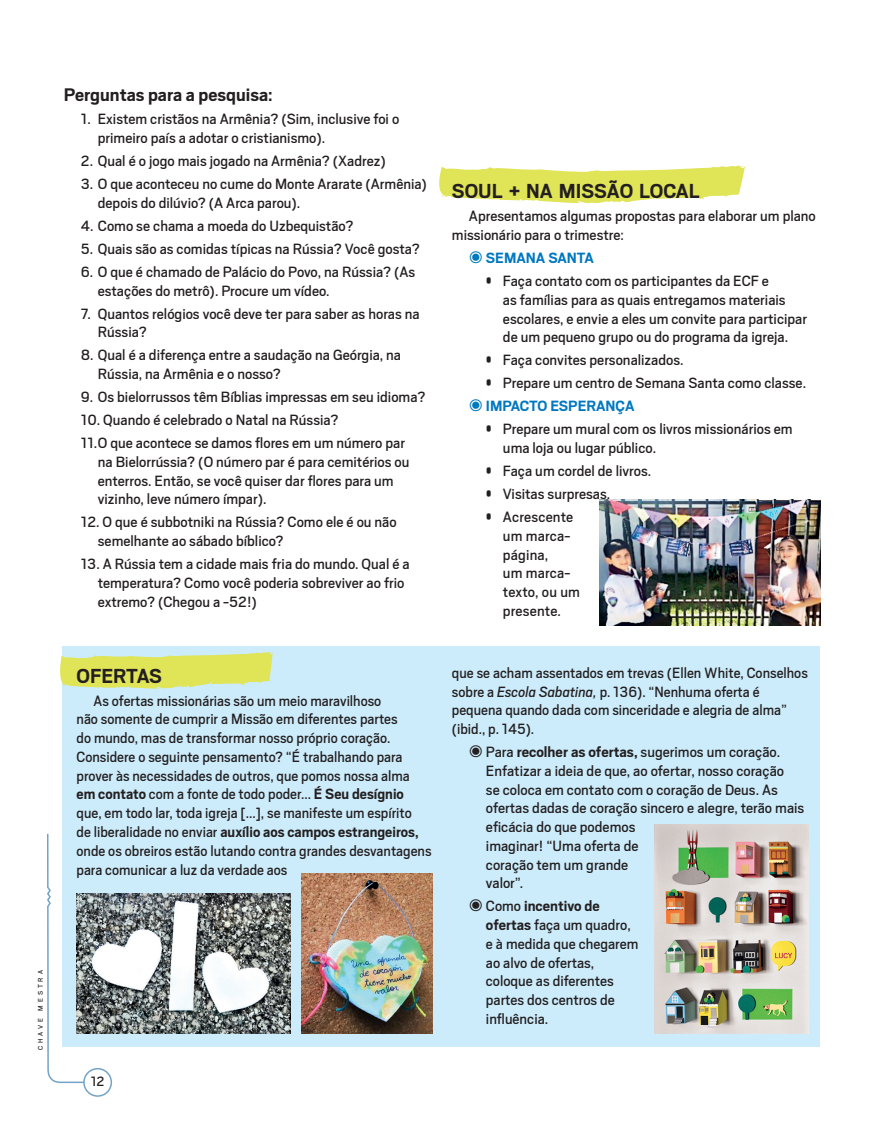
<style>
.page{position:relative;width:872px;height:1127px;background:#fff}
.page>*{position:absolute;margin:0;border:0;box-sizing:border-box;transform-origin:0 0}
.Actividades{font:700 22.5px "Scout";color:#231f20}
.Subtítulos{font:700 20.25px "Scout";color:#231f20}
.Listado_C{font:16.5px/18.8px "Scout";color:#231f20}
.Texto_C{font:16.5px/18.8px "Scout";color:#231f20}
.Listado_C-2{font:700 16.5px "Scout";color:#0078c0}
.t1{font:15px "Scout";color:#231f20}
.t2{font:7.5px "Scout";letter-spacing:.4em;color:#231f20}
.s1{font-weight:700}
.s2{color:#0078be}
.s3{font-family:"Scout Condensed"}
.s4{font-style:italic}
</style>
<div class="page">
<svg style="left:47px;top:832px;width:52px;height:252px"></svg>
<div style="left:84px;top:1068px;width:27px;height:28px;background:#fff;border-radius:50%"></div>
<div style="left:83px;top:1068px;width:29px;height:29px;border:2px solid #73a3c6;border-radius:50%"></div>
<div style="left:63px;top:646px;width:757px;height:400px;background:#ccecfb"></div>
<svg style="left:60px;top:652px;width:214px;height:37px"></svg>
<svg style="left:439px;top:165px;width:308px;height:38px"></svg>
<img style="left:302px;top:873px;width:131px;height:160px">
<img style="left:654px;top:824px;width:154px;height:209px">
<img style="left:76px;top:893px;width:214px;height:140px">
<img style="left:599px;top:500px;width:222px;height:125px">
<p class="t2" style="left:37px;top:1050px;width:82px;rotate:-90deg">CHAVE MESTRA</p>
<p class="Subtítulos" style="left:64px;top:85px;width:210px">Perguntas para a pesquisa:</p>
<p class="Listado_C" style="left:98px;top:110px;width:303px;text-indent:-17px">1. Existem cristãos na Armênia? (Sim, inclusive foi o primeiro país a adotar o cristianismo).</p>
<p class="Listado_C" style="left:81px;top:152px;width:306px">2. Qual é o jogo mais jogado na Armênia? (Xadrez)</p>
<p class="Listado_C" style="left:98px;top:175px;width:331px;text-indent:-17px">3. O que aconteceu no cume do Monte Ararate (Armênia) depois do dilúvio? (A Arca parou).</p>
<p class="Listado_C" style="left:81px;top:216px;width:274px">4. Como se chama a moeda do Uzbequistão?</p>
<p class="Listado_C" style="left:81px;top:239px;width:340px">5. Quais são as comidas típicas na Rússia? Você gosta?</p>
<p class="Listado_C" style="left:98px;top:262px;width:319px;text-indent:-17px">6. O que é chamado de Palácio do Povo, na Rússia? (As estações do metrô). Procure um vídeo.</p>
<p class="Listado_C" style="left:98px;top:304px;width:323px;text-indent:-17px">7. Quantos relógios você deve ter para saber as horas na<br>Rússia?</p>
<p class="Listado_C" style="left:98px;top:346px;width:305px;text-indent:-17px">8. Qual é a diferença entre a saudação na Geórgia, na<br>Rússia, na Armênia e o nosso?</p>
<p class="Listado_C" style="left:81px;top:388px;width:346px">9. Os bielorrussos têm Bíblias impressas em seu idioma?</p>
<p class="Listado_C" style="left:81px;top:411px;width:259px">10. Quando é celebrado o Natal na Rússia?</p>
<p class="Listado_C" style="left:98px;top:434px;width:313px;text-indent:-17px">11.O que acontece se damos flores em um número par na Bielorrússia? (O número par é para cemitérios ou enterros. Então, se você quiser dar flores para um vizinho, leve número ímpar).</p>
<p class="Listado_C" style="left:98px;top:513px;width:300px;text-indent:-17px">12. O que é subbotniki na Rússia? Como ele é ou não semelhante ao sábado bíblico?</p>
<p class="Listado_C" style="left:98px;top:555px;width:313px;text-indent:-17px">13. A Rússia tem a cidade mais fria do mundo. Qual é a temperatura? Como você poderia sobreviver ao frio extremo? (Chegou a -52!)</p>
<p class="Actividades" style="left:77px;top:665px;width:87px">OFERTAS</p>
<p class="Texto_C" style="left:77px;top:691px;width:356px;text-indent:17px">As ofertas missionárias são um meio maravilhoso<br>não somente de cumprir a Missão em diferentes partes<br>do mundo, mas de transformar nosso próprio coração.<br>Considere o seguinte pensamento? “É trabalhando para prover às necessidades de outros, que pomos nossa alma <span class="s1">em contato</span> com a fonte de todo poder... <span class="s1">É Seu desígnio </span>que, em todo lar, toda igreja [...], se manifeste um espírito<br>de liberalidade no enviar <span class="s1">auxílio aos campos estrangeiros, </span>onde os obreiros estão lutando contra grandes desvantagens para comunicar a luz da verdade aos</p>
<p class="t1" style="left:91px;top:1074px;width:15px">12</p>
<p class="Actividades" style="left:452px;top:181px;width:249px">SOUL + NA MISSÃO LOCAL</p>
<p class="Texto_C" style="left:452px;top:207px;width:365px;text-indent:17px">Apresentamos algumas propostas para elaborar um plano missionário para o trimestre:</p>
<p class="Listado_C-2" style="left:469px;top:250px;width:127px"><span class="s2">◉</span> SEMANA SANTA</p>
<p class="Listado_C" style="left:503px;top:272px;width:306px;text-indent:-17px"><span class="s3">•</span> Faça contato com os participantes da ECF e<br>as famílias para as quais entregamos materiais escolares, e envie a eles um convite para participar de um pequeno grupo ou do programa da igreja.</p>
<p class="Listado_C" style="left:486px;top:351px;width:199px"><span class="s3">•</span> Faça convites personalizados.</p>
<p class="Listado_C" style="left:486px;top:374px;width:322px"><span class="s3">•</span> Prepare um centro de Semana Santa como classe.</p>
<p class="Listado_C-2" style="left:469px;top:398px;width:167px"><span class="s2">◉</span> IMPACTO ESPERANÇA</p>
<p class="Listado_C" style="left:503px;top:420px;width:291px;text-indent:-17px"><span class="s3">•</span> Prepare um mural com os livros missionários em uma loja ou lugar público.</p>
<p class="Listado_C" style="left:486px;top:462px;width:167px"><span class="s3">•</span> Faça um cordel de livros.</p>
<p class="Listado_C" style="left:486px;top:485px;width:126px"><span class="s3">•</span> Visitas surpresas.</p>
<p class="Listado_C" style="left:503px;top:508px;width:78px;text-indent:-17px"><span class="s3">•</span> Acrescente um marca&shy;página,<br>um marca&shy;texto, ou um presente.</p>
<p class="Texto_C" style="left:452px;top:664px;width:357px">que se acham assentados em trevas (Ellen White, Conselhos sobre a <span class="s4">Escola Sabatina,</span> p. 136). “Nenhuma oferta é pequena quando dada com sinceridade e alegria de alma” (ibid., p. 145).</p>
<p class="Listado_C" style="left:486px;top:743px;width:320px;text-indent:-17px">◉ Para <span class="s1">recolher as ofertas,</span> sugerimos um coração.<br>Enfatizar a ideia de que, ao ofertar, nosso coração<br>se coloca em contato com o coração de Deus. As ofertas dadas de coração sincero e alegre, terão mais eficácia do que podemos<br>imaginar! “Uma oferta de<br>coração tem um grande<br>valor”.</p>
<p class="Listado_C" style="left:486px;top:897px;width:154px;text-indent:-17px">◉ Como <span class="s1">incentivo de ofertas</span> faça um quadro, e à medida que chegarem ao alvo de ofertas, coloque as diferentes partes dos centros de influência.</p>
</div>
